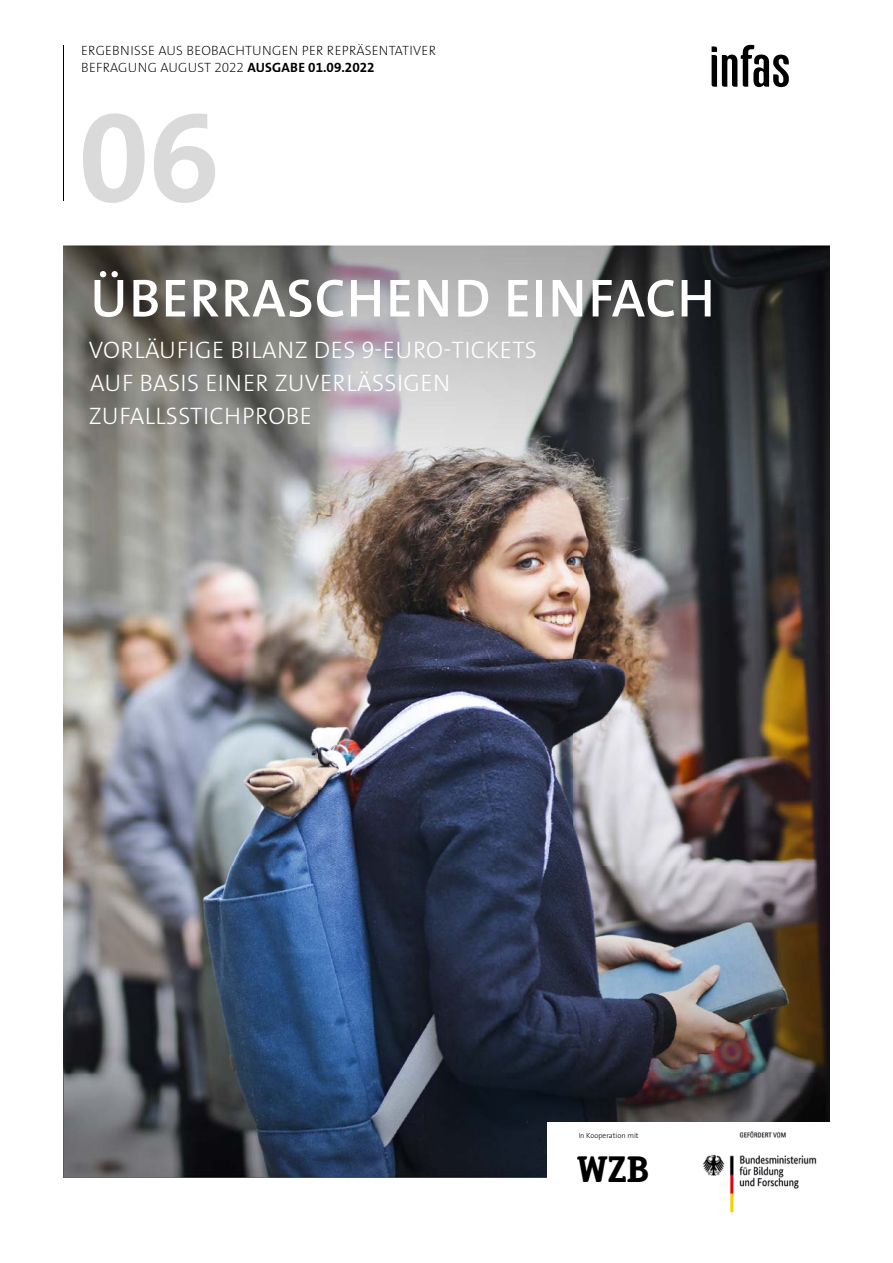
<style>
.page{position:relative;width:893px;height:1263px;background:#fff}
.page>*{position:absolute;margin:0;border:0;box-sizing:border-box;transform-origin:0 0}
.t1{font:700 128.55px "The Sans Os F";color:#dadada}
.t2{font:600 54px "The Sans Os F";letter-spacing:.02em;color:#fff}
.t3{font:700 35.85px "Dahrendorf";color:#000}
.t4{font:300 24px/33px "The Sans Os F";letter-spacing:.02em;color:#fff}
.t5{font:200 13.5px/16.5px "The Sans Os F";letter-spacing:.02em;color:#000}
.t6{font:300 7.5px "The Sans Os F";color:#000}
.s1{font-weight:700}
</style>
<div class="page">
<img style="left:64px;top:246px;width:765px;height:828px">
<img style="left:64px;top:1074px;width:510px;height:103px">
<img style="left:574px;top:1074px;width:255px;height:48px">
<hr style="left:64px;top:45px;width:1px;height:155px;background:#000">
<div style="left:547px;top:1122px;width:326px;height:141px;background:#fff"></div>
<svg style="left:712px;top:45px;width:77px;height:42px"></svg>
<img style="left:702px;top:1131px;width:115px;height:82px">
<p class="t5" style="left:81px;top:43px;width:356px">ERGEBNISSE AUS BEOBACHTUNGEN PER REPRÄSENTATIVER<br>BEFRAGUNG AUGUST 2022 <span class="s1">AUSGABE 01.09.2022</span></p>
<h1 class="t1" style="left:79px;top:75px;width:143px">06</h1>
<h2 class="t2" style="left:90px;top:264px;width:626px">ÜBERRASCHEND EINFACH</h2>
<h3 class="t4" style="left:89px;top:334px;width:450px">VORLÄUFIGE BILANZ DES 9-EURO-TICKETS<br>AUF BASIS EINER ZUVERLÄSSIGEN<br>ZUFALLSSTICHPROBE</h3>
<p class="t6" style="left:578px;top:1130px;width:62px">In Kooperation mit</p>
<h3 class="t3" style="left:578px;top:1145px;width:73px">WZB</h3>
</div>
